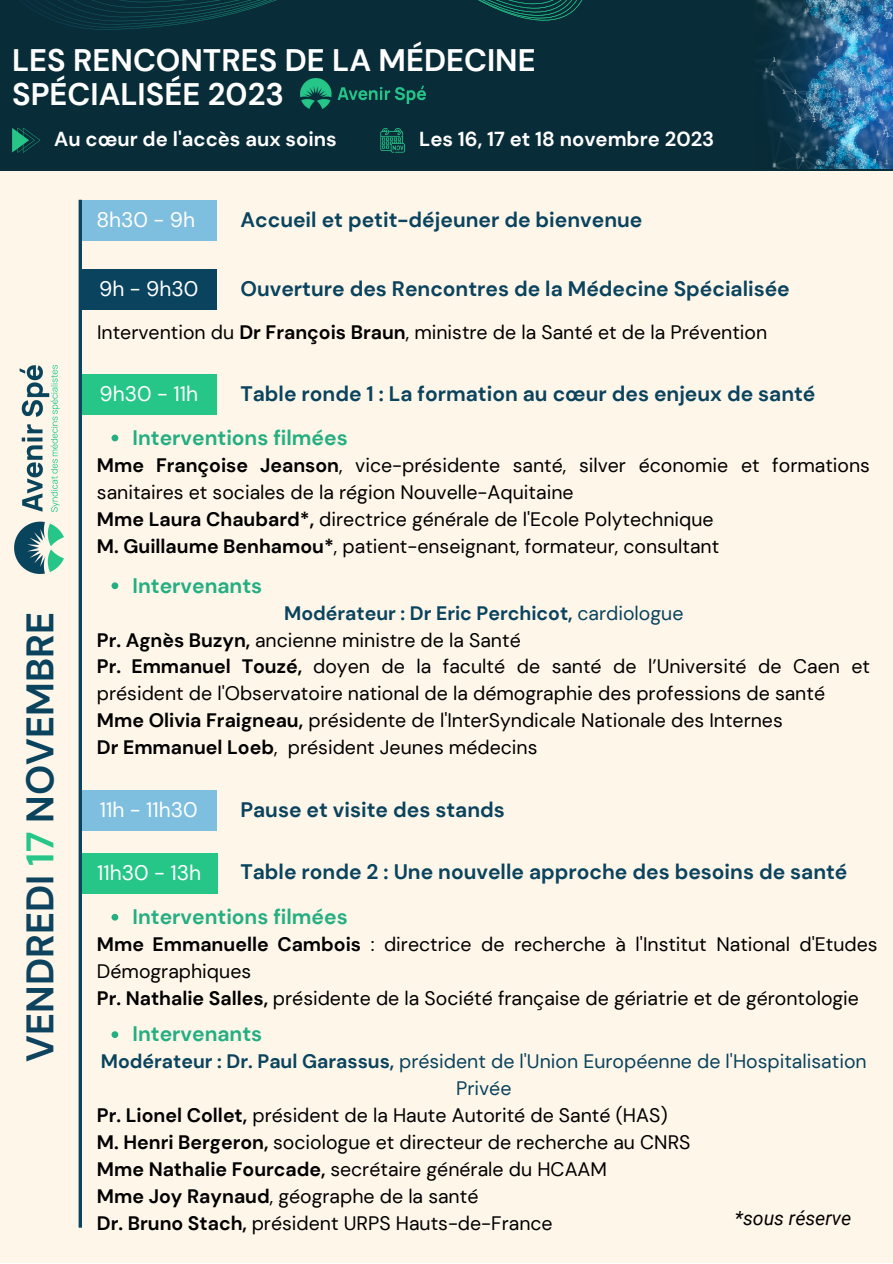
<style>
.page{position:relative;width:893px;height:1264px;background:#fff}
.page>*{position:absolute;margin:0;border:0;box-sizing:border-box;transform-origin:0 0}
.t1{font:700 38.25px "DM Sans";color:#0d435e}
.t2{font:700 31.05px "DM Sans";color:#fff}
.t3{font:700 21px "DM Sans";color:#09435d}
.t4{font:700 21px "DM Sans";color:#23af81}
.t5{font:21px "DM Sans";color:#fff}
.t6{font:700 20.25px "DM Sans";color:#fff}
.t7{font:19.5px/27px "DM Sans";color:#000}
.t8{font:19.5px/27px "DM Sans";color:#09435d;text-align:center}
.t9{font:700 19.5px "DM Sans";color:#09435d}
.t10{font:italic 19.5px "Roboto";color:#000}
.s1{color:#26c689}
.s2{color:#09435d}
.s3{font-weight:700}
.s4{font-weight:400}
</style>
<div class="page">
<div style="left:0;top:0;width:892px;height:1262px;background:#fff6ea"></div>
<img style="left:14px;top:365px;width:49px;height:208px">
<div style="left:81px;top:269px;width:136px;height:41px;background:#09435d"></div>
<div style="left:81px;top:789px;width:136px;height:41px;background:#7ebedf"></div>
<div style="left:81px;top:200px;width:136px;height:40px;background:#7ebedf"></div>
<div style="left:81px;top:853px;width:137px;height:40px;background:#26c689"></div>
<svg style="left:111px;top:913px;width:7px;height:7px"></svg>
<svg style="left:111px;top:1031px;width:7px;height:7px"></svg>
<div style="left:81px;top:374px;width:136px;height:40px;background:#26c689"></div>
<svg style="left:111px;top:434px;width:7px;height:7px"></svg>
<svg style="left:111px;top:582px;width:7px;height:7px"></svg>
<hr style="left:79px;top:200px;width:3px;height:1027px;background:#09435d">
<div style="left:0;top:0;width:892px;height:170px;background:#082c38"></div>
<img style="left:756px;top:0;width:136px;height:169px">
<svg style="left:12px;top:141px;width:27px;height:12px"></svg>
<svg style="left:12px;top:0;width:571px;height:141px"></svg>
<img style="left:301px;top:78px;width:125px;height:30px">
<svg style="left:380px;top:128px;width:25px;height:25px"></svg>
<p class="t2" style="left:12px;top:40px;width:525px">LES RENCONTRES DE LA MÉDECINE</p>
<p class="t2" style="left:12px;top:74px;width:273px">SPÉCIALISÉE 2023</p>
<p class="t6" style="left:419px;top:126px;width:296px">Les 16, 17 et 18 novembre 2023</p>
<p class="t6" style="left:54px;top:126px;width:284px">Au cœur de l'accès aux soins</p>
<p class="t5" style="left:96px;top:206px;width:100px">8h30 - 9h</p>
<p class="t3" style="left:240px;top:206px;width:403px">Accueil et petit-déjeuner de bienvenue</p>
<p class="t1" style="left:16px;top:1061px;width:451px;rotate:-90deg">VENDREDI <span class="s1">17</span> <span class="s2">NOVEMBRE</span></p>
<p class="t5" style="left:99px;top:275px;width:101px">9h - 9h30</p>
<p class="t3" style="left:240px;top:275px;width:551px">Ouverture des Rencontres de la Médecine Spécialisée</p>
<p class="t7" style="left:97px;top:318px;width:671px">Intervention du <span class="s3">Dr François Braun</span>, ministre de la Santé et de la Prévention</p>
<p class="t5" style="left:99px;top:380px;width:100px">9h30 - 11h</p>
<p class="t3" style="left:240px;top:380px;width:576px">Table ronde 1 : La formation au cœur des enjeux de santé</p>
<p class="t4" style="left:133px;top:424px;width:217px">Interventions filmées</p>
<p class="t7" style="left:97px;top:451px;width:774px"><span class="s3">Mme Françoise Jeanson</span>, vice-présidente santé, silver économie et formations sanitaires et sociales de la région Nouvelle-Aquitaine</p>
<p class="t7" style="left:97px;top:505px;width:618px"><span class="s3">Mme Laura Chaubard*,</span> directrice générale de l'Ecole Polytechnique</p>
<p class="t7" style="left:97px;top:532px;width:623px"><span class="s3">M. Guillaume Benhamou*</span>, patient-enseignant, formateur, consultant</p>
<p class="t4" style="left:133px;top:571px;width:131px">Intervenants</p>
<p class="t9" style="left:284px;top:600px;width:401px">Modérateur : Dr Eric Perchicot, <span class="s4">cardiologue</span></p>
<p class="t7" style="left:97px;top:626px;width:425px"><span class="s3">Pr. Agnès Buzyn,</span> ancienne ministre de la Santé</p>
<p class="t7" style="left:97px;top:653px;width:774px"><span class="s3">Pr. Emmanuel Touzé,</span> doyen de la faculté de santé de l’Université de Caen et président de l'Observatoire national de la démographie des professions de santé</p>
<p class="t7" style="left:97px;top:707px;width:687px"><span class="s3">Mme Olivia Fraigneau,</span> présidente de l'InterSyndicale Nationale des Internes</p>
<p class="t7" style="left:97px;top:734px;width:442px"><span class="s3">Dr Emmanuel Loeb</span>, président Jeunes médecins</p>
<p class="t5" style="left:100px;top:795px;width:100px">11h - 11h30</p>
<p class="t3" style="left:240px;top:795px;width:266px">Pause et visite des stands</p>
<p class="t5" style="left:97px;top:859px;width:106px">11h30 - 13h</p>
<p class="t3" style="left:240px;top:858px;width:608px">Table ronde 2 : Une nouvelle approche des besoins de santé</p>
<p class="t4" style="left:133px;top:903px;width:217px">Interventions filmées</p>
<p class="t7" style="left:97px;top:930px;width:782px"><span class="s3">Mme Emmanuelle Cambois</span> : directrice de recherche à l'Institut National d'Etudes<br>Démographiques</p>
<p class="t7" style="left:97px;top:984px;width:763px"><span class="s3">Pr. Nathalie Salles,</span> présidente de la Société française de gériatrie et de gérontologie</p>
<p class="t4" style="left:133px;top:1020px;width:131px">Intervenants</p>
<p class="t8" style="left:101px;top:1048px;width:767px"><span class="s3">Modérateur : Dr. Paul Garassus,</span> président de l'Union Européenne de l'Hospitalisation<br>Privée</p>
<p class="t7" style="left:97px;top:1102px;width:572px"><span class="s3">Pr. Lionel Collet,</span> président de la Haute Autorité de Santé (HAS)</p>
<p class="t7" style="left:97px;top:1129px;width:595px"><span class="s3">M. Henri Bergeron,</span> sociologue et directeur de recherche au CNRS</p>
<p class="t7" style="left:97px;top:1156px;width:511px"><span class="s3">Mme Nathalie Fourcade,</span> secrétaire générale du HCAAM</p>
<p class="t7" style="left:97px;top:1183px;width:383px"><span class="s3">Mme Joy Raynaud</span>, géographe de la santé</p>
<p class="t7" style="left:97px;top:1210px;width:457px"><span class="s3">Dr. Bruno Stach,</span> président URPS Hauts-de-France</p>
<p class="t10" style="left:734px;top:1206px;width:118px">*sous réserve</p>
</div>
